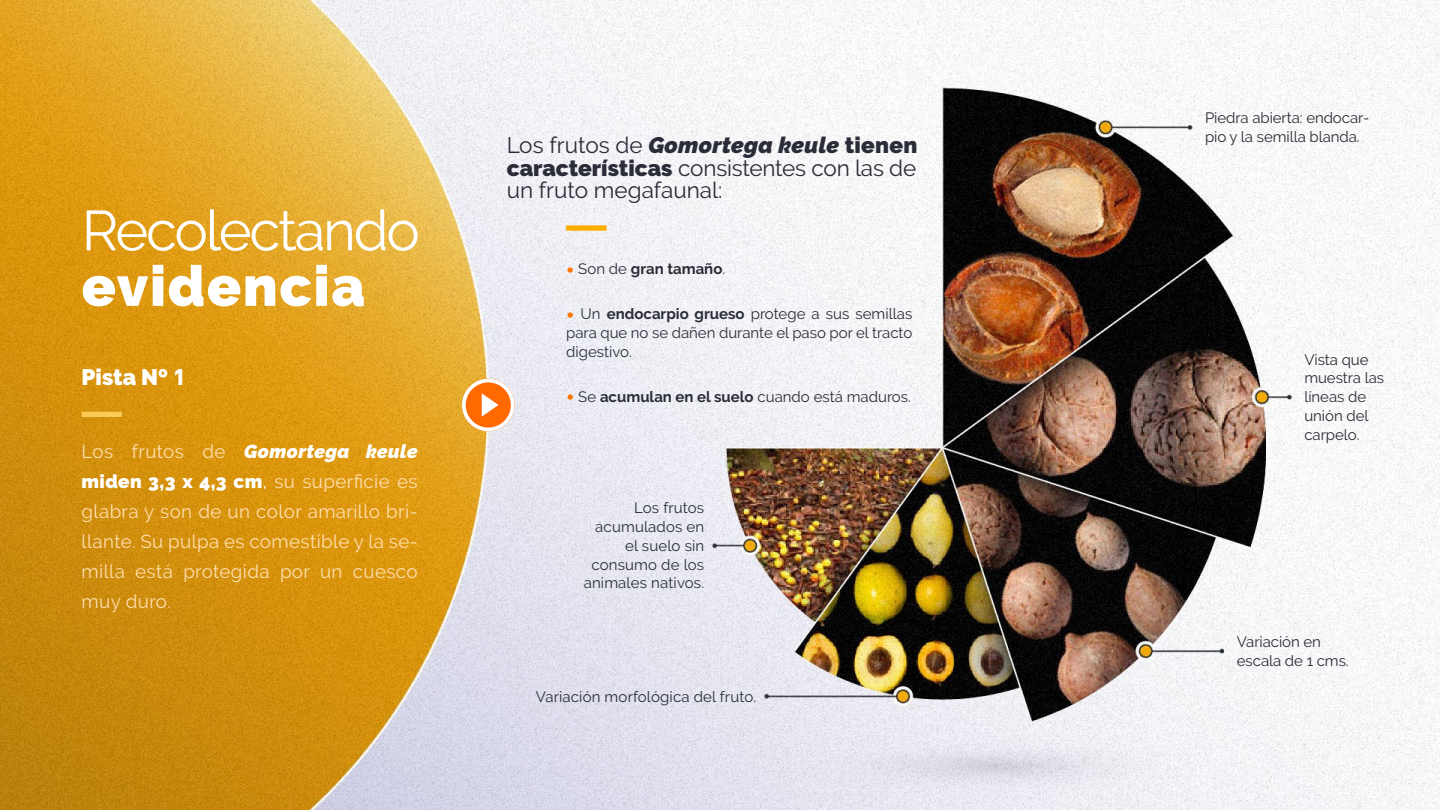
<style>
.page{position:relative;width:1440px;height:810px;background:#fff}
.page>*{position:absolute;margin:0;border:0;box-sizing:border-box;transform-origin:0 0}
.t1{font:56.25px "Raleway";letter-spacing:-.04em;color:#fff}
.t2{font:900 56.25px "Raleway";letter-spacing:.03em;color:#fff}
.t3{font:22.5px/22.5px "Raleway";letter-spacing:-.01em;color:#2a2d37;text-align:justify}
.t4{font:900 22.5px "Raleway";color:#fff}
.t5{font:18.75px/30px "Raleway";letter-spacing:.02em;color:#ffdeae;text-align:justify}
.t6{font:15px/18.8px "Raleway";color:#2a2d37}
.t7{font:700 15px "Raleway";color:#2a2d37}
.s1{font-family:"DIN Pro"}
.s2{font-weight:900;font-style:italic;color:#fff}
.s3{font-weight:900;color:#fff}
.s4{color:#fff}
.s5{font-weight:900;font-style:italic}
.s6{font-weight:900}
.s7{font-weight:900;font-size:22.5px;color:#ff7400}
.s8{font-weight:400}
.s9{font-weight:700}
</style>
<div class="page">
<img style="left:0;top:0;width:1440px;height:810px">
<div style="left:82px;top:412px;width:40px;height:5px;background:#fbca55"></div>
<div style="left:81px;top:384px;width:42px;height:61px;border:2px solid #fbad00"></div>
<svg style="left:462px;top:379px;width:53px;height:52px"></svg>
<div style="left:566px;top:225px;width:41px;height:6px;background:#fbad00"></div>
<h1 class="t1" style="left:82px;top:198px;width:340px">Recolectando</h1>
<h1 class="t2" style="left:82px;top:253px;width:285px">evidencia</h1>
<h2 class="t4" style="left:82px;top:364px;width:106px">Pista Nº <span class="s1">1</span></h2>
<p class="t5" style="left:82px;top:436px;width:338px">Los frutos de <span class="s2">Gomortega keule </span><span class="s3">miden 3,3 x 4,3 cm</span><span class="s4">,</span> su superficie es glabra y son de un color amarillo bri&shy;llante. Su pulpa es comestible y la se&shy;milla está protegida por un cuesco muy duro.</p>
<h2 class="t3" style="left:507px;top:134px;width:412px">Los frutos de <span class="s5">Gomortega keule</span> <span class="s6">tienen características</span> consistentes con las de un fruto megafaunal:</h2>
<p class="t7" style="left:566px;top:260px;width:161px"><span class="s7">•</span> <span class="s8">Son de</span> gran tamaño<span class="s8">.</span></p>
<p class="t6" style="left:566px;top:304px;width:348px;text-align:justify"><span class="s7">•</span> Un <span class="s9">endocarpio grueso</span> protege a sus semillas para que no se dañen durante el paso por el tracto digestivo.</p>
<p class="t6" style="left:566px;top:387px;width:346px"><span class="s7">•</span> Se <span class="s9">acumulan en el suelo</span> cuando está maduros.</p>
<p class="t6" style="left:584px;top:499px;width:122px;text-align:right">Los frutos acumulados en el suelo sin consumo de los animales nativos.</p>
<p class="t6" style="left:536px;top:687px;width:222px">Variación morfológica del fruto.</p>
<p class="t6" style="left:1205px;top:109px;width:166px">Piedra abierta: endocar&shy;pio y la semilla blanda.</p>
<p class="t6" style="left:1304px;top:350px;width:81px">Vista que muestra las líneas de unión del carpelo.</p>
<p class="t6" style="left:1237px;top:632px;width:113px">Variación en escala de 1 cms.</p>
</div>
